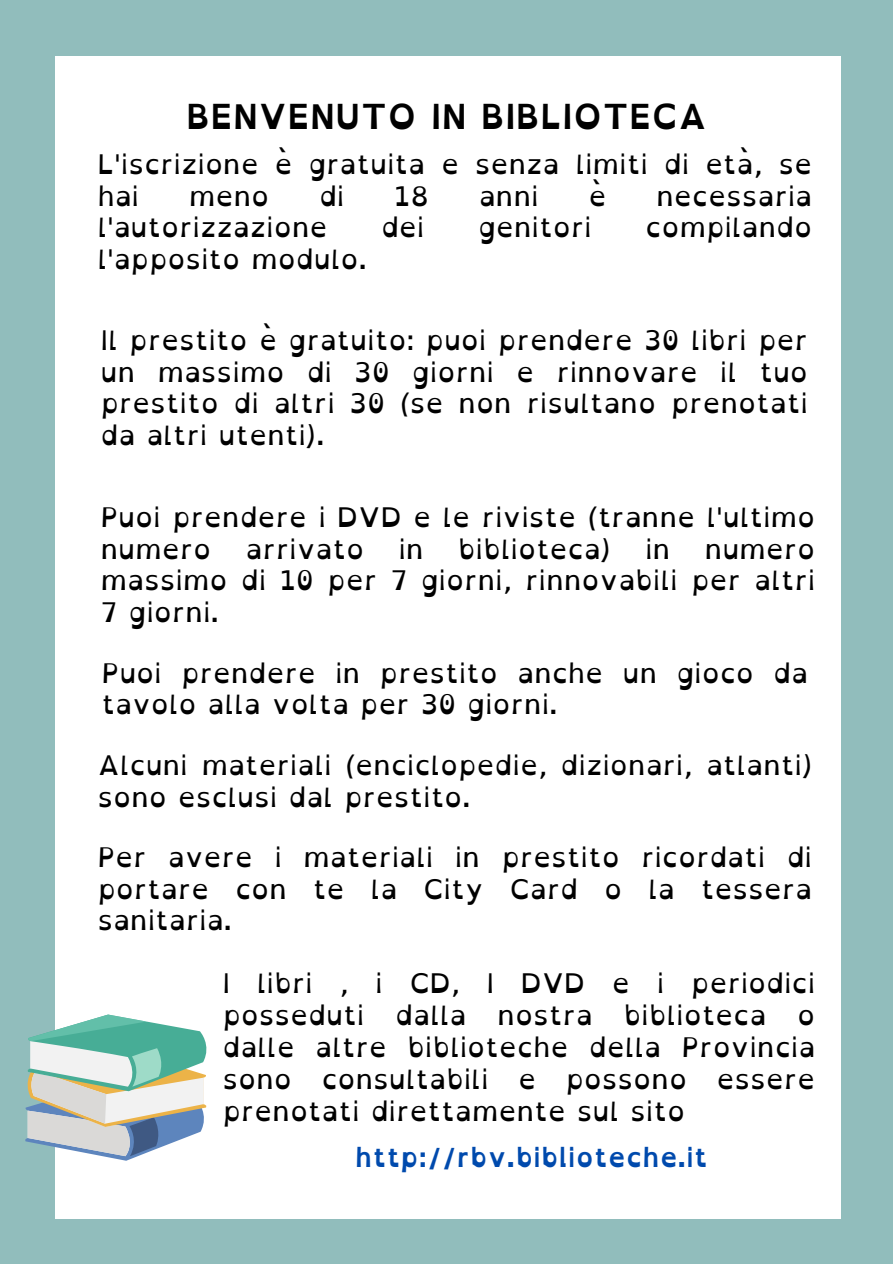
<style>
.page{position:relative;width:893px;height:1264px;background:#fff}
.page>*{position:absolute;margin:0;border:0;box-sizing:border-box;transform-origin:0 0}
.t1{font:700 34.5px "Open Dyslexic";letter-spacing:.015em;color:#000}
.t2{font:27px/31.5px "Open Dyslexic";letter-spacing:.015em;color:#000}
.t3{font:700 27px "Open Dyslexic";letter-spacing:.015em;color:#004aad}
</style>
<div class="page">
<div style="left:0;top:0;width:892px;height:1263px;background:#91bdbc"></div>
<div style="left:55px;top:56px;width:785px;height:1162px;background:#fff"></div>
<svg style="left:25px;top:1014px;width:181px;height:146px"></svg>
<h2 class="t1" style="left:186px;top:86px;width:521px">BENVENUTO IN BIBLIOTECA</h2>
<p class="t2" style="left:98px;top:148px;width:715px">L'iscrizione è gratuita e senza limiti di età, se hai</p>
<p class="t2" style="left:189px;top:180px;width:81px">meno</p>
<p class="t2" style="left:319px;top:180px;width:26px">di</p>
<p class="t2" style="left:394px;top:180px;width:36px">18</p>
<p class="t2" style="left:479px;top:180px;width:61px">anni</p>
<p class="t2" style="left:588px;top:180px;width:19px">è</p>
<p class="t2" style="left:656px;top:180px;width:157px">necessaria</p>
<p class="t2" style="left:98px;top:211px;width:231px">l'autorizzazione</p>
<p class="t2" style="left:381px;top:211px;width:44px">dei</p>
<p class="t2" style="left:478px;top:211px;width:115px">genitori</p>
<p class="t2" style="left:645px;top:211px;width:168px">compilando</p>
<p class="t2" style="left:98px;top:243px;width:270px">l'apposito modulo.</p>
<p class="t2" style="left:101px;top:324px;width:708px;text-align:justify">Il prestito è gratuito: puoi prendere 30 libri per un massimo di 30 giorni e rinnovare il tuo prestito di altri 30 (se non risultano prenotati da altri utenti).</p>
<h1 class="t2" style="left:101px;top:501px;width:715px">Puoi prendere i DVD e le riviste (tranne l'ultimo numero</h1>
<h1 class="t2" style="left:246px;top:532px;width:119px">arrivato</h1>
<h1 class="t2" style="left:398px;top:532px;width:26px">in</h1>
<h1 class="t2" style="left:458px;top:532px;width:154px">biblioteca)</h1>
<h1 class="t2" style="left:645px;top:532px;width:26px">in</h1>
<h1 class="t2" style="left:101px;top:532px;width:715px;text-align:justify;text-indent:604px">numero massimo di 10 per 7 giorni, rinnovabili per altri 7 giorni.</h1>
<p class="t2" style="left:102px;top:657px;width:707px">Puoi prendere in prestito anche un gioco da tavolo alla volta per 30 giorni.</p>
<p class="t2" style="left:98px;top:749px;width:715px">Alcuni materiali (enciclopedie, dizionari, atlanti) sono esclusi dal prestito.</p>
<p class="t2" style="left:98px;top:841px;width:715px;text-align:justify">Per avere i materiali in prestito ricordati di portare con te la City Card o la tessera sanitaria.</p>
<p class="t2" style="left:223px;top:966px;width:593px;line-height:32.1px;text-align:justify">I libri , i CD, I DVD e i periodici posseduti dalla nostra biblioteca o dalle altre biblioteche della Provincia sono consultabili e possono essere prenotati direttamente sul sito</p>
<p class="t3" style="left:355px;top:1133px;width:354px">http://rbv.biblioteche.it</p>
</div>
